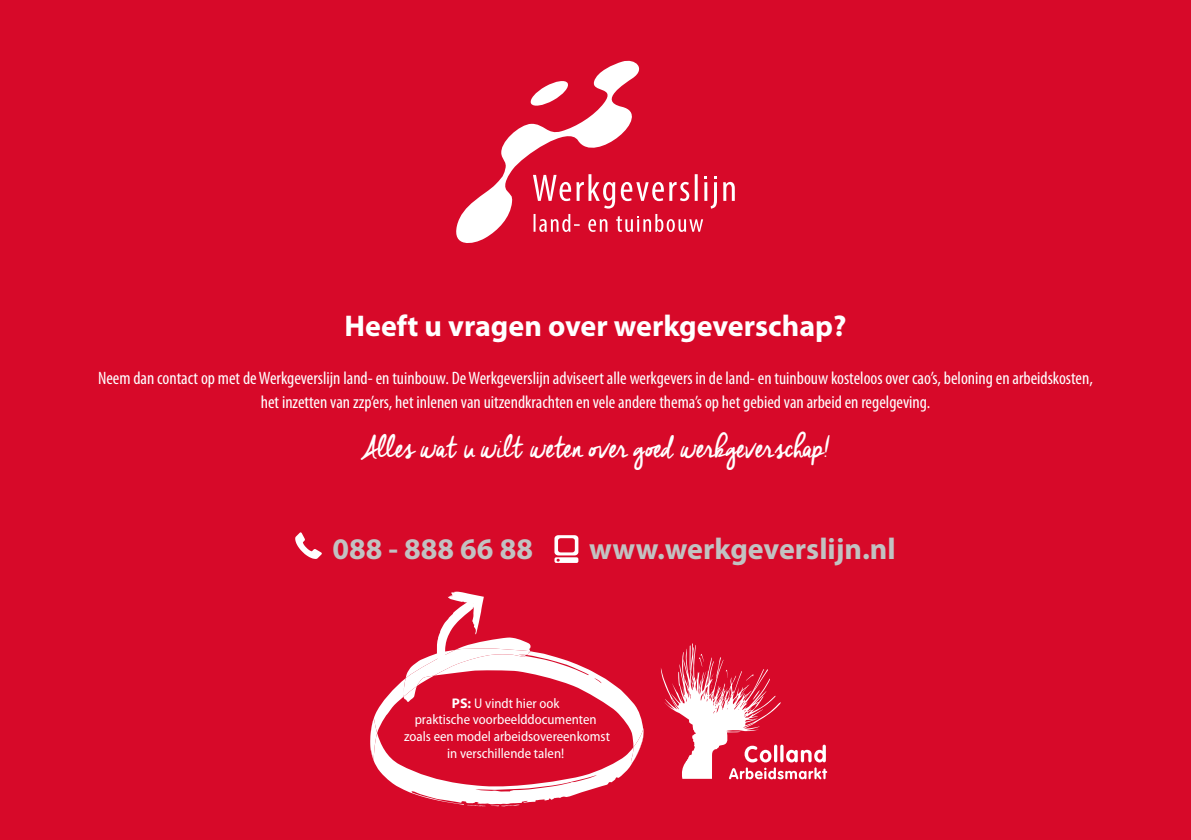
<style>
.page{position:relative;width:1191px;height:840px;background:#fff}
.page>*{position:absolute;margin:0;border:0;box-sizing:border-box;transform-origin:0 0}
.t1{font:37.8px "Cheddar Jack";letter-spacing:-.035em;color:#fff}
.t2{font:700 30px "Myriad Pro";color:#c2c2c2}
.t3{font:700 30px "Myriad Pro";color:#fff}
.t4{font:condensed 18px/24px "Myriad Pro";color:#fff;text-align:center}
.t5{font:semi-condensed 14px/16.8px "Myriad Pro";color:#fff;text-align:center}
.s1{font-weight:700;font-stretch:normal}
</style>
<div class="page">
<div style="left:0;top:0;width:1191px;height:839px;background:#d70929"></div>
<svg style="left:295px;top:532px;width:27px;height:26px"></svg>
<div style="left:554px;top:557px;width:24px;height:5px;background:#fff;border-radius:2px"></div>
<svg style="left:554px;top:535px;width:24px;height:26px"></svg>
<svg style="left:660px;top:643px;width:167px;height:136px"></svg>
<svg style="left:370px;top:591px;width:274px;height:215px"></svg>
<svg style="left:456px;top:61px;width:279px;height:182px"></svg>
<h2 class="t3" style="left:344px;top:309px;width:503px">Heeft u vragen over werkgeverschap?</h2>
<p class="t4" style="left:98px;top:366px;width:996px">Neem dan contact op met de Werkgeverslijn land- en tuinbouw. De Werkgeverslijn adviseert alle werkgevers in de land- en tuinbouw kosteloos over cao’s, beloning en arbeidskosten, het inzetten van zzp’ers, het inlenen van uitzendkrachten en vele andere thema’s op het gebied van arbeid en regelgeving.</p>
<h1 class="t1" style="left:361px;top:425px;width:470px">Alles wat u wilt weten over goed werkgeverschap!</h1>
<h2 class="t2" style="left:332px;top:531px;width:202px">088 - 888 66 88</h2>
<h2 class="t2" style="left:589px;top:531px;width:308px">www.werkgeverslijn.nl</h2>
<p class="t5" style="left:404px;top:694px;width:207px"><span class="s1">PS:</span> U vindt hier ook<br>praktische voorbeelddocumenten zoals een model arbeidsovereenkomst in verschillende talen!</p>
</div>
